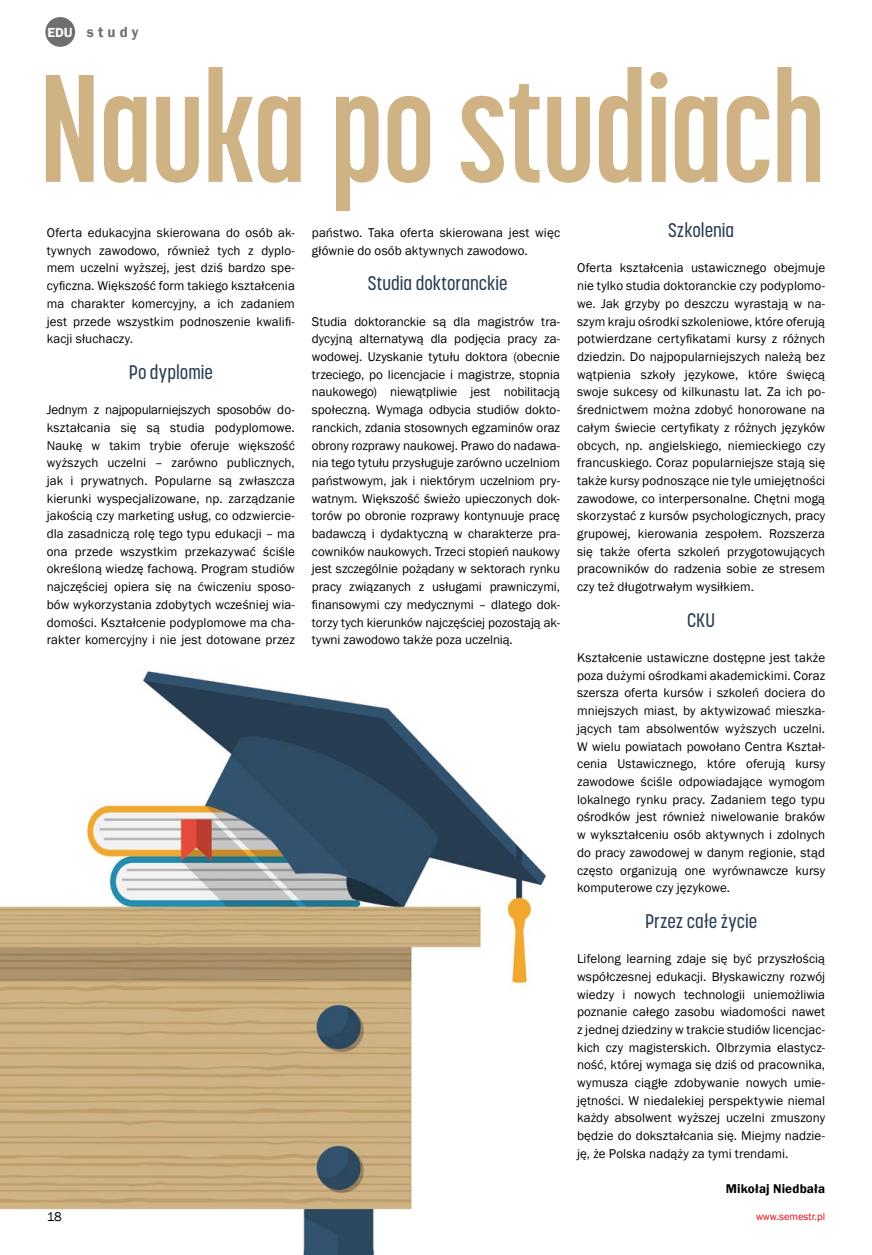
<style>
.page{position:relative;width:872px;height:1255px;background:#fff}
.page>*{position:absolute;margin:0;border:0;box-sizing:border-box;transform-origin:0 0}
.t1{font:700 151.5px "Korolev Compressed";letter-spacing:-.02em;color:#cfb385}
.t2{font:500 19.5px "Korolev Condensed";color:#273d52}
.t3{font:600 15px "Franklin Gothic";letter-spacing:.27em;color:#706f6f}
.t4{font:13.05px/17.7px "Franklin Gothic";letter-spacing:.005em;color:#000;text-align:justify}
.t5{font:600 13.05px "Franklin Gothic";letter-spacing:.015em;color:#000}
.t6{font:10.5px "Franklin Gothic";color:#e30613}
.s1{font-size:13.5px;color:#fff}
</style>
<div class="page">
<div style="left:45px;top:17px;width:30px;height:30px;background:#706f6f;border-radius:50%"></div>
<img style="left:0;top:671px;width:547px;height:579px">
<img style="left:303px;top:1250px;width:72px;height:4px">
<p class="t3" style="left:47px;top:23px;width:93px"><span class="s1">EDU</span> study</p>
<h1 class="t1" style="left:38px;top:43px;width:789px">Nauka po studiach</h1>
<p class="t4" style="left:47px;top:224px;width:250px">Oferta edukacyjna skierowana do osób ak&shy;tywnych zawodowo, również tych z dyplo&shy;mem uczelni wyższej, jest dziś bardzo spe&shy;cyficzna. Większość form takiego kształcenia ma charakter komercyjny, a ich zadaniem jest przede wszystkim podnoszenie kwalifi&shy;kacji słuchaczy.</p>
<h2 class="t2" style="left:129px;top:360px;width:86px">Po dyplomie</h2>
<p class="t4" style="left:47px;top:401px;width:250px">Jednym z najpopularniejszych sposobów do&shy;kształcania się są studia podyplomowe.<br>Naukę w takim trybie oferuje większość wyższych uczelni – zarówno publicznych, jak i prywatnych. Popularne są zwłaszcza kierunki wyspecjalizowane, np. zarządzanie jakością czy marketing usług, co odzwiercie&shy;dla zasadniczą rolę tego typu edukacji – ma ona przede wszystkim przekazywać ściśle określoną wiedzę fachową. Program studiów najczęściej opiera się na ćwiczeniu sposo&shy;bów wykorzystania zdobytych wcześniej wia&shy;domości. Kształcenie podyplomowe ma cha&shy;rakter komercyjny i nie jest dotowane przez</p>
<p class="t4" style="left:47px;top:1208px;width:17px">18</p>
<p class="t4" style="left:312px;top:224px;width:250px">państwo. Taka oferta skierowana jest więc głównie do osób aktywnych zawodowo.</p>
<h2 class="t2" style="left:368px;top:272px;width:141px">Studia doktoranckie</h2>
<p class="t4" style="left:312px;top:312px;width:250px">Studia doktoranckie są dla magistrów tra&shy;dycyjną alternatywą dla podjęcia pracy za&shy;wodowej. Uzyskanie tytułu doktora (obecnie trzeciego, po licencjacie i magistrze, stopnia naukowego) niewątpliwie jest nobilitacją społeczną. Wymaga odbycia studiów dokto&shy;ranckich, zdania stosownych egzaminów oraz obrony rozprawy naukowej. Prawo do nadawa&shy;nia tego tytułu przysługuje zarówno uczelniom państwowym, jak i niektórym uczelniom pry&shy;watnym. Większość świeżo upieczonych dok&shy;torów po obronie rozprawy kontynuuje pracę badawczą i dydaktyczną w charakterze pra&shy;cowników naukowych. Trzeci stopień naukowy jest szczególnie pożądany w sektorach rynku pracy związanych z usługami prawniczymi, finansowymi czy medycznymi – dlatego dok&shy;torzy tych kierunków najczęściej pozostają ak&shy;tywni zawodowo także poza uczelnią.</p>
<h2 class="t2" style="left:668px;top:219px;width:68px">Szkolenia</h2>
<p class="t4" style="left:577px;top:259px;width:250px">Oferta kształcenia ustawicznego obejmuje nie tylko studia doktoranckie czy podyplomo&shy;we. Jak grzyby po deszczu wyrastają w na&shy;szym kraju ośrodki szkoleniowe, które oferują potwierdzane certyfikatami kursy z różnych dziedzin. Do najpopularniejszych należą bez wątpienia szkoły językowe, które święcą swoje sukcesy od kilkunastu lat. Za ich po&shy;średnictwem można zdobyć honorowane na całym świecie certyfikaty z różnych języków obcych, np. angielskiego, niemieckiego czy francuskiego. Coraz popularniejsze stają się także kursy podnoszące nie tyle umiejętności zawodowe, co interpersonalne. Chętni mogą skorzystać z kursów psychologicznych, pracy grupowej, kierowania zespołem. Rozszerza się także oferta szkoleń przygotowujących pracowników do radzenia sobie ze stresem czy też długotrwałym wysiłkiem.</p>
<h2 class="t2" style="left:687px;top:608px;width:29px">CKU</h2>
<p class="t4" style="left:577px;top:649px;width:250px">Kształcenie ustawiczne dostępne jest także poza dużymi ośrodkami akademickimi. Coraz szersza oferta kursów i szkoleń dociera do mniejszych miast, by aktywizować mieszka&shy;jących tam absolwentów wyższych uczelni.<br>W wielu powiatach powołano Centra Kształ&shy;cenia Ustawicznego, które oferują kursy zawodowe ściśle odpowiadające wymogom lokalnego rynku pracy. Zadaniem tego typu ośrodków jest również niwelowanie braków w wykształceniu osób aktywnych i zdolnych do pracy zawodowej w danym regionie, stąd często organizują one wyrównawcze kursy komputerowe czy językowe.</p>
<h2 class="t2" style="left:645px;top:909px;width:114px">Przez całe życie</h2>
<p class="t4" style="left:577px;top:950px;width:250px">Lifelong learning zdaje się być przyszłością współczesnej edukacji. Błyskawiczny rozwój wiedzy i nowych technologii uniemożliwia poznanie całego zasobu wiadomości nawet z jednej dziedziny w trakcie studiów licencjac&shy;kich czy magisterskich. Olbrzymia elastycz&shy;ność, której wymaga się dziś od pracownika, wymusza ciągłe zdobywanie nowych umie&shy;jętności. W niedalekiej perspektywie niemal każdy absolwent wyższej uczelni zmuszony będzie do dokształcania się. Miejmy nadzie&shy;ję, że Polska nadąży za tymi trendami.</p>
<p class="t5" style="left:726px;top:1180px;width:101px">Mikołaj Niedbała</p>
<p class="t6" style="left:756px;top:1209px;width:71px">www.semestr.pl</p>
</div>
